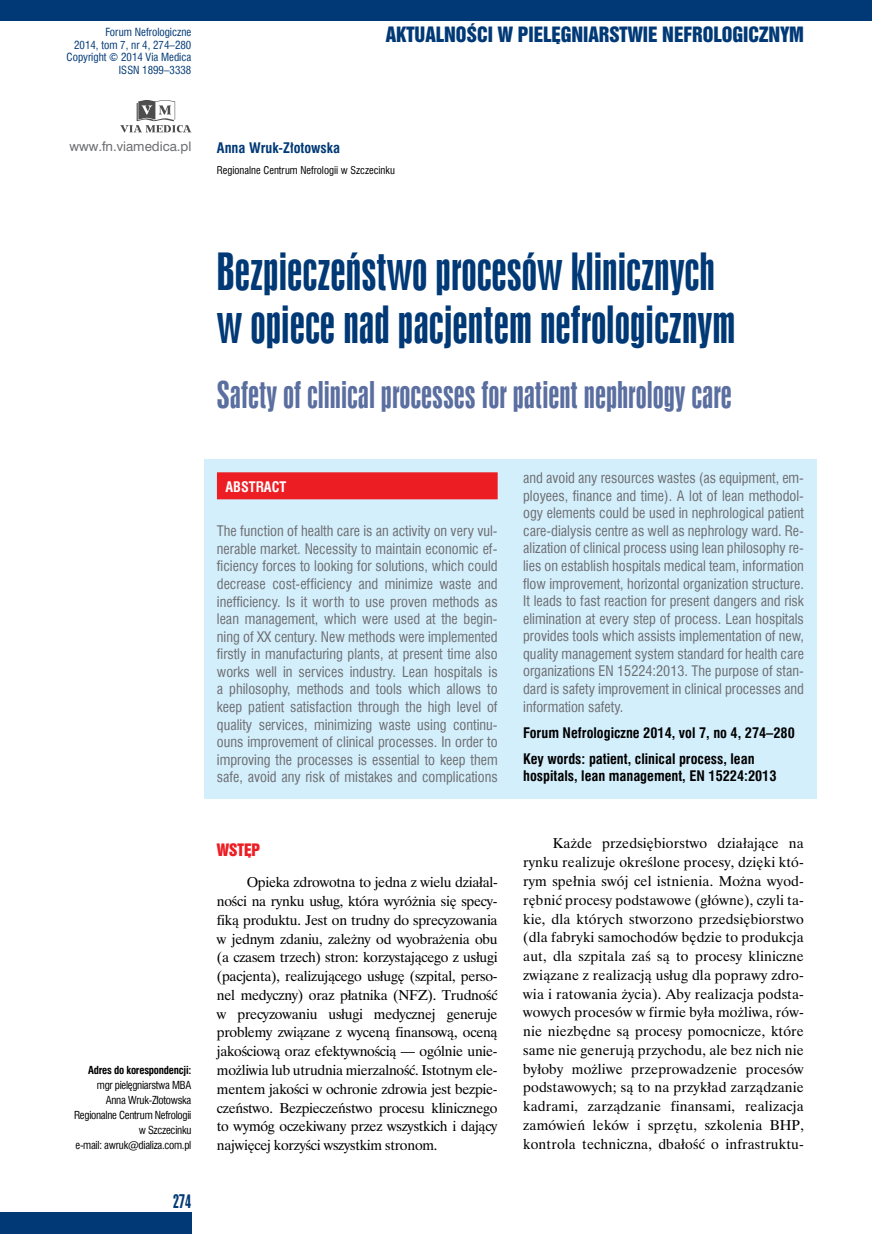
<style>
.page{position:relative;width:872px;height:1234px;background:#fff}
.page>*{position:absolute;margin:0;border:0;box-sizing:border-box;transform-origin:0 0}
.t1{font:48px/52.5px "Swis 924 EU";color:#003976}
.t2{font:34.5px "Swis 924 EU";color:#5a6ea0}
.t3{font:19.35px "Swis 921 EU";color:#003976}
.t4{font:18px "Swis 924 EU";color:#003976}
.t5{font:15.75px "Swis 921 EU";color:#ed1d24}
.t6{font:14.25px/17.5px "Swis 721 Cn EU";color:#6d6e71;text-align:justify}
.t7{font:14.25px/18.8px "Time Ibis EE";letter-spacing:-.005em;color:#000;text-align:justify}
.t8{font:700 14.25px/26.1px "Swis 721 Cn EU";color:#000}
.t9{font:700 14.25px "Swis 721 Cn EU";color:#003976}
.t10{font:700 14.25px "Swis 721 Cn EU";color:#fff}
.t11{font:12.3px "Swis 721 PL";color:#6d6e71}
.t12{font:10.95px/12.6px "Swis 721 Cn EU";color:#003976;text-align:right}
.t13{font:10.8px/15px "Swis 721 Cn EU";letter-spacing:-.025em;color:#000;text-align:right}
.t14{font:700 10.8px "Swis 721 Cn EU";letter-spacing:-.02em;color:#000}
.t15{font:10.5px "Swis 721 Cn EU";color:#000}
</style>
<div class="page">
<div style="left:0;top:1212px;width:191px;height:21px;background:#003976"></div>
<div style="left:0;top:0;width:872px;height:21px;background:#003976"></div>
<svg style="left:120px;top:100px;width:71px;height:33px"></svg>
<div style="left:204px;top:459px;width:612px;height:339px;background:#d4effc"></div>
<div style="left:217px;top:472px;width:280px;height:27px;background:#ed1d24"></div>
<p class="t12" style="left:67px;top:26px;width:126px">Forum Nefrologiczne<br>2014, tom 7, nr 4, 274–280<br>Copyright © 2014 Via Medica<br>ISSN 1899–3338</p>
<h3 class="t3" style="left:386px;top:22px;width:420px">AKTUALNOŚCI W PIELĘGNIARSTWIE NEFROLOGICZNYM</h3>
<p class="t11" style="left:70px;top:138px;width:123px">www.fn.viamedica.pl</p>
<p class="t9" style="left:217px;top:139px;width:125px">Anna Wruk-Złotowska</p>
<p class="t15" style="left:217px;top:163px;width:179px">Regionalne Centrum Nefrologii w Szczecinku</p>
<p class="t14" style="left:88px;top:1063px;width:105px">Adres do korespondencji:</p>
<p class="t13" style="left:74px;top:1077px;width:119px">mgr pielęgniarstwa MBA<br>Anna Wruk-Złotowska<br>Regionalne Centrum Nefrologii w Szczecinku<br>e-mail: awruk@dializa.com.pl</p>
<p class="t4" style="left:173px;top:1190px;width:20px">274</p>
<h1 class="t1" style="left:217px;top:246px;width:520px">Bezpieczeństwo procesów klinicznych w opiece nad pacjentem nefrologicznym</h1>
<h2 class="t2" style="left:217px;top:374px;width:516px">Safety of clinical processes for patient nephrology care</h2>
<p class="t10" style="left:225px;top:478px;width:62px">ABSTRACT</p>
<p class="t6" style="left:217px;top:522px;width:282px">The function of health care is an activity on very vul&shy;nerable market. Necessity to maintain economic ef&shy;ficiency forces to looking for solutions, which could decrease cost-efficiency and minimize waste and inefficiency. Is it worth to use proven methods as lean management, which were used at the begin&shy;ning of XX century. New methods were implemented firstly in manufacturing plants, at present time also works well in services industry. Lean hospitals is a philosophy, methods and tools which allows to keep patient satisfaction through the high level of quality services, minimizing waste using continu&shy;ouns improvement of clinical processes. In order to improving the processes is essential to keep them safe, avoid any risk of mistakes and complications</p>
<p class="t5" style="left:217px;top:839px;width:45px">WSTĘP</p>
<p class="t7" style="left:217px;top:872px;width:282px;text-indent:30px">Opieka zdrowotna to jedna z wielu działal&shy;ności na rynku usług, która wyróżnia się specy&shy;fiką produktu. Jest on trudny do sprecyzowania w jednym zdaniu, zależny od wyobrażenia obu (a czasem trzech) stron: korzystającego z usługi (pacjenta), realizującego usługę (szpital, perso&shy;nel medyczny) oraz płatnika (NFZ). Trudność w precyzowaniu usługi medycznej generuje problemy związane z wyceną finansową, oceną jakościową oraz efektywnością — ogólnie unie&shy;możliwia lub utrudnia mierzalność. Istotnym ele&shy;mentem jakości w ochronie zdrowia jest bezpie&shy;czeństwo. Bezpieczeństwo procesu klinicznego to wymóg oczekiwany przez wszystkich i dający najwięcej korzyści wszystkim stronom.</p>
<p class="t6" style="left:523px;top:469px;width:282px">and avoid any resources wastes (as equipment, em&shy;ployees, finance and time). A lot of lean methodol&shy;ogy elements could be used in nephrological patient care-dialysis centre as well as nephrology ward. Re&shy;alization of clinical process using lean philosophy re&shy;lies on establish hospitals medical team, information flow improvement, horizontal organization structure.<br>It leads to fast reaction for present dangers and risk elimination at every step of process. Lean hospitals provides tools which assists implementation of new, quality management system standard for health care organizations EN 15224:2013. The purpose of stan&shy;dard is safety improvement in clinical processes and information safety.</p>
<p class="t8" style="left:523px;top:719px;width:273px">Forum Nefrologiczne 2014, vol 7, no 4, 274–280<br>Key words: patient, clinical process, lean</p>
<p class="t8" style="left:523px;top:763px;width:255px">hospitals, lean management, EN 15224:2013</p>
<p class="t7" style="left:523px;top:833px;width:282px;text-indent:30px">Każde przedsiębiorstwo działające na rynku realizuje określone procesy, dzięki któ&shy;rym spełnia swój cel istnienia. Można wyod&shy;rębnić procesy podstawowe (główne), czyli ta&shy;kie, dla których stworzono przedsiębiorstwo (dla fabryki samochodów będzie to produkcja aut, dla szpitala zaś są to procesy kliniczne związane z realizacją usług dla poprawy zdro&shy;wia i ratowania życia). Aby realizacja podsta&shy;wowych procesów w firmie była możliwa, rów&shy;nie niezbędne są procesy pomocnicze, które same nie generują przychodu, ale bez nich nie byłoby możliwe przeprowadzenie procesów podstawowych; są to na przykład zarządzanie kadrami, zarządzanie finansami, realizacja zamówień leków i sprzętu, szkolenia BHP, kontrola techniczna, dbałość o infrastruktu-</p>
</div>
